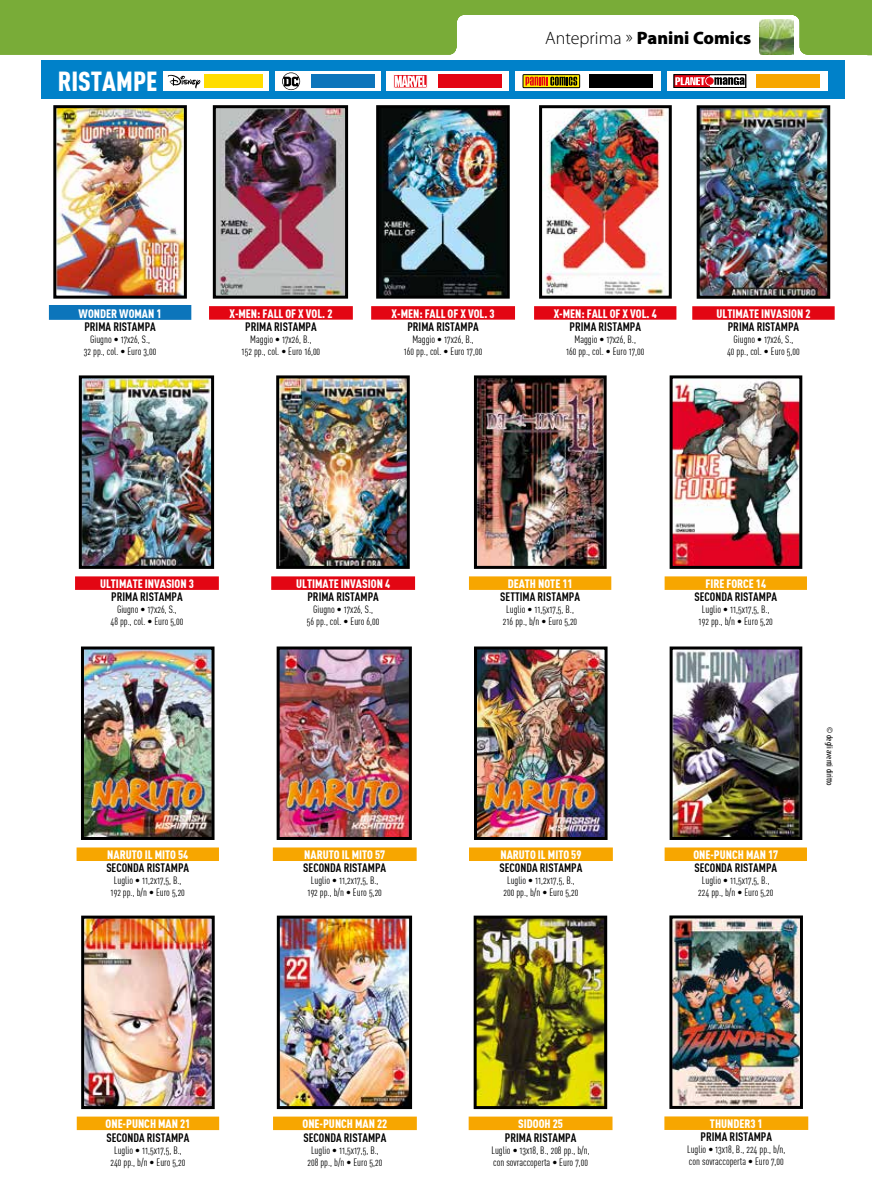
<style>
.page{position:relative;width:872px;height:1191px;background:#fff}
.page>*{position:absolute;margin:0;border:0;box-sizing:border-box;transform-origin:0 0}
.t1{font:900 27px "DIN Cond";color:#fff}
.t2{font:900 18px "Myriad Pro";color:#000}
.t3{font:900 12px "DIN Cond";color:#fff}
.t4{font:12px "DIN Cond Bold Alternate";color:#000}
.t5{font:10.5px/12px "DIN Cond Regular Alternate";color:#000;text-align:center}
.t6{font:condensed 9px "Myriad Pro";color:#000}
.s1{font-weight:300}
</style>
<div class="page">
<svg style="left:0;top:0;width:872px;height:55px;fill:#79ac38"></svg>
<div style="left:41px;top:60px;width:803px;height:38px;background:#0081c9"></div>
<img style="left:57px;top:109px;width:126px;height:186px">
<div style="left:53px;top:105px;width:134px;height:194px;border:3px solid #000"></div>
<img style="left:700px;top:109px;width:126px;height:186px">
<div style="left:696px;top:105px;width:134px;height:194px;border:3px solid #000"></div>
<img style="left:85px;top:650px;width:125px;height:186px">
<div style="left:81px;top:646px;width:133px;height:194px;border:3px solid #000"></div>
<img style="left:85px;top:919px;width:126px;height:186px">
<div style="left:81px;top:915px;width:134px;height:194px;border:3px solid #000"></div>
<img style="left:543px;top:109px;width:122px;height:186px">
<div style="left:539px;top:105px;width:133px;height:194px;border:3px solid #000"></div>
<img style="left:673px;top:379px;width:125px;height:186px">
<div style="left:669px;top:375px;width:133px;height:194px;border:3px solid #000"></div>
<img style="left:478px;top:379px;width:124px;height:186px">
<div style="left:474px;top:375px;width:132px;height:194px;border:3px solid #000"></div>
<img style="left:673px;top:650px;width:125px;height:186px">
<div style="left:669px;top:646px;width:133px;height:194px;border:3px solid #000"></div>
<img style="left:217px;top:109px;width:127px;height:186px">
<div style="left:213px;top:105px;width:135px;height:194px;border:3px solid #000"></div>
<img style="left:83px;top:379px;width:127px;height:186px">
<div style="left:79px;top:375px;width:135px;height:194px;border:3px solid #000"></div>
<img style="left:281px;top:650px;width:127px;height:186px">
<div style="left:277px;top:646px;width:135px;height:194px;border:3px solid #000"></div>
<img style="left:281px;top:919px;width:127px;height:186px">
<div style="left:277px;top:915px;width:135px;height:194px;border:3px solid #000"></div>
<img style="left:380px;top:109px;width:126px;height:186px">
<div style="left:376px;top:105px;width:134px;height:194px;border:3px solid #000"></div>
<img style="left:280px;top:379px;width:126px;height:186px">
<div style="left:276px;top:375px;width:134px;height:194px;border:3px solid #000"></div>
<img style="left:478px;top:650px;width:125px;height:186px">
<div style="left:474px;top:646px;width:133px;height:194px;border:3px solid #000"></div>
<img style="left:673px;top:919px;width:126px;height:186px">
<div style="left:669px;top:915px;width:134px;height:194px;border:3px solid #000"></div>
<img style="left:477px;top:919px;width:126px;height:186px">
<div style="left:473px;top:915px;width:134px;height:194px;border:3px solid #000"></div>
<div style="left:49px;top:305px;width:142px;height:15px;background:#0c75bb"></div>
<div style="left:692px;top:306px;width:142px;height:14px;background:#e30613"></div>
<div style="left:77px;top:847px;width:142px;height:14px;background:#f7a600"></div>
<div style="left:77px;top:1116px;width:142px;height:14px;background:#f7a600"></div>
<div style="left:534px;top:306px;width:142px;height:14px;background:#e30613"></div>
<div style="left:664px;top:576px;width:143px;height:14px;background:#f7a600"></div>
<div style="left:469px;top:576px;width:142px;height:14px;background:#f7a600"></div>
<div style="left:664px;top:847px;width:143px;height:14px;background:#f7a600"></div>
<div style="left:209px;top:306px;width:144px;height:14px;background:#e30613"></div>
<div style="left:75px;top:576px;width:144px;height:14px;background:#e30613"></div>
<div style="left:273px;top:847px;width:144px;height:14px;background:#f7a600"></div>
<div style="left:273px;top:1116px;width:144px;height:14px;background:#f7a600"></div>
<div style="left:371px;top:306px;width:144px;height:14px;background:#e30613"></div>
<div style="left:271px;top:576px;width:144px;height:14px;background:#e30613"></div>
<div style="left:469px;top:847px;width:144px;height:14px;background:#f7a600"></div>
<div style="left:664px;top:1116px;width:144px;height:14px;background:#f7a600"></div>
<div style="left:468px;top:1116px;width:144px;height:14px;background:#f7a600"></div>
<div style="left:386px;top:71px;width:123px;height:20px;background:#fff"></div>
<svg style="left:394px;top:75px;width:33px;height:13px"></svg>
<svg style="left:395px;top:76px;width:31px;height:11px"></svg>
<div style="left:438px;top:74px;width:63px;height:14px;background:#e30613"></div>
<div style="left:515px;top:71px;width:145px;height:20px;background:#fff"></div>
<svg style="left:523px;top:75px;width:56px;height:13px"></svg>
<div style="left:523px;top:74px;width:57px;height:14px;border:1px solid #000"></div>
<svg style="left:525px;top:77px;width:52px;height:9px"></svg>
<div style="left:589px;top:74px;width:64px;height:14px;background:#000"></div>
<div style="left:667px;top:71px;width:160px;height:20px;background:#fff"></div>
<svg style="left:676px;top:76px;width:32px;height:10px"></svg>
<div style="left:674px;top:74px;width:72px;height:14px;border:1px solid #000"></div>
<div style="left:705px;top:76px;width:9px;height:10px;border:2px solid #fff;border-radius:50%"></div>
<div style="left:706px;top:77px;width:7px;height:8px;background:#e30613;border-radius:50%"></div>
<svg style="left:675px;top:77px;width:30px;height:8px"></svg>
<svg style="left:714px;top:77px;width:30px;height:8px"></svg>
<div style="left:756px;top:74px;width:63px;height:14px;background:#f7a600"></div>
<div style="left:275px;top:71px;width:105px;height:20px;background:#fff"></div>
<div style="left:311px;top:74px;width:63px;height:14px;background:#0c75bb"></div>
<svg style="left:282px;top:72px;width:18px;height:18px"></svg>
<div style="left:164px;top:71px;width:105px;height:20px;background:#fff"></div>
<div style="left:204px;top:74px;width:59px;height:14px;background:#fd0"></div>
<svg style="left:168px;top:75px;width:32px;height:13px"></svg>
<h1 class="t1" style="left:58px;top:64px;width:101px">RISTAMPE</h1>
<h2 class="t2" style="left:545px;top:27px;width:208px"><span class="s1">Anteprima »</span> Panini Comics</h2>
<p class="t3" style="left:79px;top:306px;width:84px">WONDER WOMAN 1</p>
<p class="t4" style="left:84px;top:319px;width:73px">PRIMA RISTAMPA</p>
<p class="t5" style="left:84px;top:333px;width:74px">Giugno • 17x26, S.,<br>32 pp., col. • Euro 3,00</p>
<p class="t3" style="left:229px;top:306px;width:105px">X-MEN: FALL OF X VOL. 2</p>
<p class="t4" style="left:245px;top:319px;width:73px">PRIMA RISTAMPA</p>
<p class="t5" style="left:242px;top:333px;width:80px">Maggio • 17x26, B.,<br>152 pp., col. • Euro 16,00</p>
<p class="t3" style="left:391px;top:306px;width:105px">X-MEN: FALL OF X VOL. 3</p>
<p class="t4" style="left:407px;top:319px;width:73px">PRIMA RISTAMPA</p>
<p class="t5" style="left:404px;top:333px;width:80px">Maggio • 17x26, B.,<br>160 pp., col. • Euro 17,00</p>
<p class="t3" style="left:554px;top:306px;width:105px">X-MEN: FALL OF X VOL. 4</p>
<p class="t4" style="left:569px;top:319px;width:73px">PRIMA RISTAMPA</p>
<p class="t5" style="left:566px;top:333px;width:80px">Maggio • 17x26, B.,<br>160 pp., col. • Euro 17,00</p>
<p class="t3" style="left:716px;top:306px;width:95px">ULTIMATE INVASION 2</p>
<p class="t4" style="left:727px;top:320px;width:73px">PRIMA RISTAMPA</p>
<p class="t5" style="left:727px;top:333px;width:74px">Giugno • 17x26, S.,<br>40 pp., col. • Euro 5,00</p>
<p class="t3" style="left:100px;top:576px;width:95px">ULTIMATE INVASION 3</p>
<p class="t4" style="left:111px;top:590px;width:73px">PRIMA RISTAMPA</p>
<p class="t5" style="left:111px;top:603px;width:74px">Giugno • 17x26, S.,<br>48 pp., col. • Euro 5,00</p>
<p class="t3" style="left:107px;top:847px;width:83px">NARUTO IL MITO 54</p>
<p class="t4" style="left:106px;top:861px;width:84px">SECONDA RISTAMPA</p>
<p class="t5" style="left:111px;top:874px;width:76px">Luglio • 11,2x17,5, B.,<br>192 pp., b/n • Euro 5,20</p>
<p class="t3" style="left:106px;top:1116px;width:86px">ONE-PUNCH MAN 21</p>
<p class="t4" style="left:106px;top:1130px;width:84px">SECONDA RISTAMPA</p>
<p class="t5" style="left:110px;top:1143px;width:76px">Luglio • 11,5x17,5, B.,<br>240 pp., b/n • Euro 5,20</p>
<p class="t3" style="left:296px;top:576px;width:95px">ULTIMATE INVASION 4</p>
<p class="t4" style="left:307px;top:590px;width:73px">PRIMA RISTAMPA</p>
<p class="t5" style="left:307px;top:603px;width:74px">Giugno • 17x26, S.,<br>56 pp., col. • Euro 6,00</p>
<p class="t3" style="left:304px;top:847px;width:83px">NARUTO IL MITO 57</p>
<p class="t4" style="left:303px;top:861px;width:84px">SECONDA RISTAMPA</p>
<p class="t5" style="left:308px;top:874px;width:76px">Luglio • 11,2x17,5, B.,<br>192 pp., b/n • Euro 5,20</p>
<p class="t3" style="left:302px;top:1116px;width:86px">ONE-PUNCH MAN 22</p>
<p class="t4" style="left:303px;top:1130px;width:84px">SECONDA RISTAMPA</p>
<p class="t5" style="left:307px;top:1143px;width:76px">Luglio • 11,5x17,5, B.,<br>208 pp., b/n • Euro 5,20</p>
<p class="t3" style="left:508px;top:576px;width:66px">DEATH NOTE 11</p>
<p class="t4" style="left:500px;top:590px;width:81px">SETTIMA RISTAMPA</p>
<p class="t5" style="left:503px;top:603px;width:76px">Luglio • 11,5x17,5, B.,<br>216 pp., b/n • Euro 5,20</p>
<p class="t3" style="left:500px;top:847px;width:83px">NARUTO IL MITO 59</p>
<p class="t4" style="left:499px;top:861px;width:84px">SECONDA RISTAMPA</p>
<p class="t5" style="left:503px;top:874px;width:76px">Luglio • 11,2x17,5, B.,<br>200 pp., b/n • Euro 5,20</p>
<p class="t3" style="left:518px;top:1116px;width:46px">SIDOOH 25</p>
<p class="t4" style="left:505px;top:1130px;width:73px">PRIMA RISTAMPA</p>
<p class="t5" style="left:491px;top:1143px;width:100px;text-align:left">Luglio • 13x18, B., 208 pp., b/n, con sovraccoperta • Euro 7,00</p>
<p class="t3" style="left:705px;top:576px;width:62px">FIRE FORCE 14</p>
<p class="t4" style="left:694px;top:590px;width:84px">SECONDA RISTAMPA</p>
<p class="t5" style="left:698px;top:603px;width:76px">Luglio • 11,5x17,5, B.,<br>192 pp., b/n • Euro 5,20</p>
<p class="t3" style="left:693px;top:847px;width:86px">ONE-PUNCH MAN 17</p>
<p class="t4" style="left:694px;top:861px;width:84px">SECONDA RISTAMPA</p>
<p class="t5" style="left:698px;top:874px;width:76px">Luglio • 11,5x17,5, B.,<br>224 pp., b/n • Euro 5,20</p>
<p class="t6" style="left:835px;top:727px;width:60px;rotate:90deg">© degli aventi diritto</p>
<p class="t3" style="left:710px;top:1116px;width:54px">THUNDER3 1</p>
<p class="t4" style="left:700px;top:1129px;width:73px">PRIMA RISTAMPA</p>
<p class="t5" style="left:687px;top:1143px;width:100px;text-align:left">Luglio • 13x18, B., 224 pp., b/n, con sovraccoperta • Euro 7,00</p>
</div>
